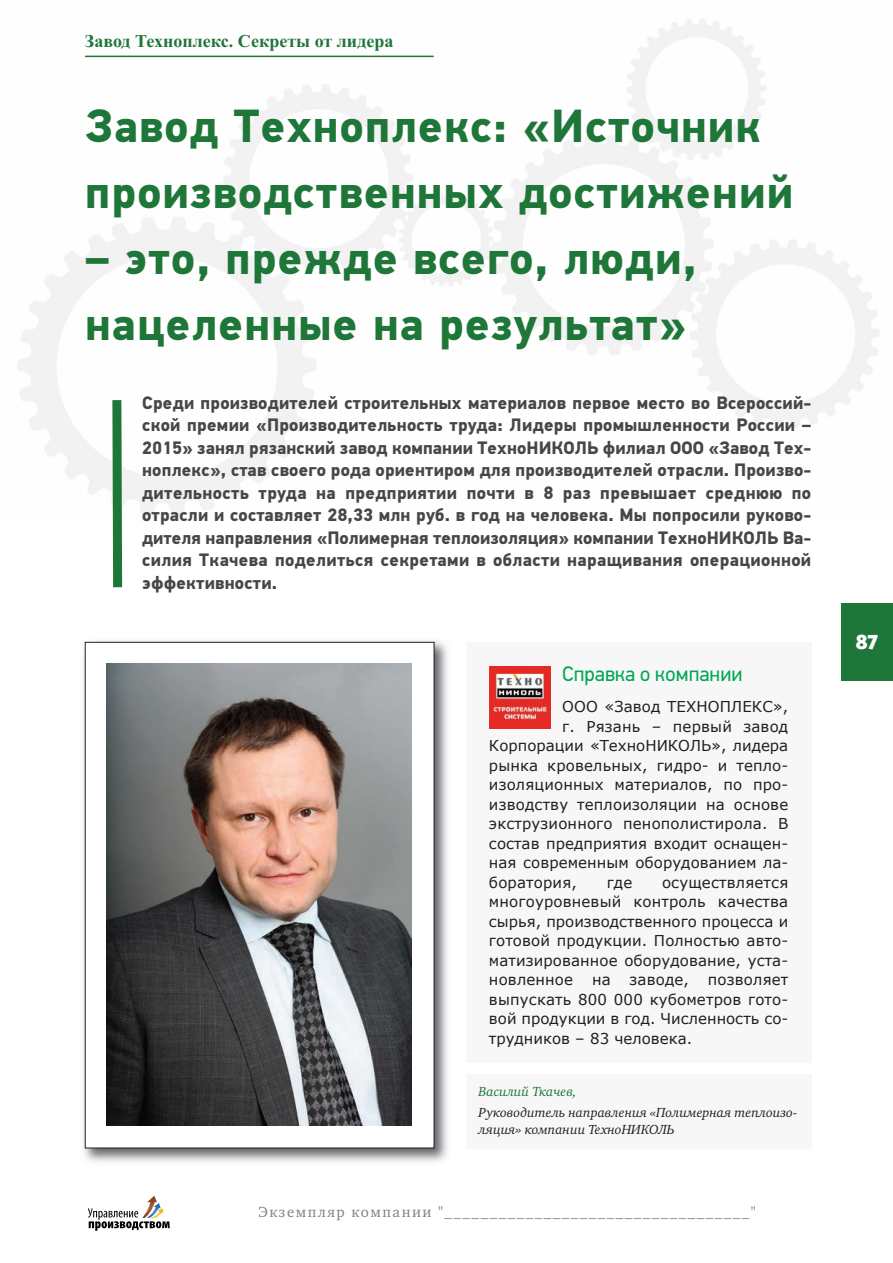
<style>
.page{position:relative;width:893px;height:1263px;background:#fff}
.page>*{position:absolute;margin:0;border:0;box-sizing:border-box;transform-origin:0 0}
.t1{font:700 46.5px/66px "PF Din Text Pro";letter-spacing:.025em;color:#1f7639}
.t2{font:21px "PF Din Text Pro";color:#00a655}
.t3{font:21px "Officina Sans Black C";color:#fff}
.t4{font:700 18px/22.5px "PF Din Text Pro";letter-spacing:.01em;color:#454647;text-align:justify}
.t5{font:700 18px "Times New Roman";color:#1f7639}
.t6{font:15px/19.5px "Verdana";letter-spacing:.01em;color:#231f20;text-align:justify}
.t7{font:15px "Charter ITC";letter-spacing:.1em;color:#808285}
.t8{font:italic 13.5px/16.5px "Charter ITC";color:#231f20}
.t9{font:italic 13.5px "Charter ITC";color:#1f7639}
</style>
<div class="page">
<div style="left:842px;top:603px;width:51px;height:77px;background:#1f7639"></div>
<hr style="left:85px;top:56px;width:349px;height:1px;background:#1f7639">
<svg style="left:88px;top:1196px;width:82px;height:35px"></svg>
<svg style="left:108px;top:400px;width:19px;height:188px"></svg>
<img style="left:83px;top:641px;width:365px;height:521px">
<div style="left:85px;top:642px;width:349px;height:506px;background:#fff"></div>
<img style="left:107px;top:664px;width:305px;height:462px">
<div style="left:466px;top:1074px;width:345px;height:74px;background:#f6f7f6"></div>
<div style="left:466px;top:642px;width:345px;height:421px;background:#f6f7f6"></div>
<img style="left:489px;top:667px;width:61px;height:61px">
<p class="t5" style="left:85px;top:30px;width:310px">Завод Техноплекс. Секреты от лидера</p>
<h1 class="t1" style="left:85px;top:94px;width:710px">завод техноплекс: «источник производственных достижений</h1>
<h1 class="t1" style="left:85px;top:226px;width:613px">– это, прежде всего, люди, нацеленные на результат»</h1>
<p class="t4" style="left:142px;top:392px;width:671px">Среди производителей строительных материалов первое место во всероссий&shy;ской премии «производительность труда: лидеры промышленности россии – 2015» занял рязанский завод компании технониколЬ филиал ооо «завод тех&shy;ноплекс», став своего рода ориентиром для производителей отрасли. произво&shy;дительность труда на предприятии почти в 8 раз превышает среднюю по отрасли и составляет 28,33 млн руб. в год на человека. мы попросили руково&shy;дителя направления «полимерная теплоизоляция» компании технониколЬ ва&shy;силия ткачева поделиться секретами в области наращивания операционной эффективности.</p>
<p class="t2" style="left:562px;top:662px;width:182px">Справка о компании</p>
<p class="t6" style="left:562px;top:697px;width:227px">ООО «Завод ТЕХНОПЛЕКС»,</p>
<p class="t6" style="left:562px;top:716px;width:228px">г. Рязань – первый завод</p>
<p class="t6" style="left:489px;top:736px;width:301px">Корпорации «ТехноНИКОЛЬ», лидера</p>
<p class="t6" style="left:489px;top:755px;width:301px">рынка кровельных, гидро- и тепло-</p>
<p class="t6" style="left:489px;top:775px;width:301px">изоляционных материалов, по про-</p>
<p class="t6" style="left:489px;top:794px;width:301px">изводству теплоизоляции на основе</p>
<p class="t6" style="left:489px;top:814px;width:301px">экструзионного пенополистирола. В</p>
<p class="t6" style="left:489px;top:833px;width:301px">состав предприятия входит оснащен-</p>
<p class="t6" style="left:489px;top:853px;width:301px">ная современным оборудованием ла-</p>
<p class="t6" style="left:489px;top:872px;width:89px">боратория,</p>
<p class="t6" style="left:607px;top:872px;width:27px">где</p>
<p class="t6" style="left:489px;top:872px;width:301px;text-indent:173px">осуществляется многоуровневый контроль качества сырья, производственного процесса и готовой продукции. Полностью авто&shy;матизированное оборудование, уста&shy;новленное</p>
<p class="t6" style="left:489px;top:970px;width:301px;text-indent:219px">позволяет выпускать 800 000 кубометров гото&shy;вой продукции в год. Численность со&shy;трудников – 83 человека.</p>
<p class="t6" style="left:592px;top:970px;width:20px">на</p>
<p class="t6" style="left:629px;top:970px;width:61px">заводе,</p>
<p class="t9" style="left:478px;top:1086px;width:100px">Василий Ткачев,</p>
<p class="t8" style="left:478px;top:1105px;width:320px">Руководитель направления «Полимерная теплоизо&shy;ляция» компании ТехноНИКОЛЬ</p>
<p class="t7" style="left:258px;top:1206px;width:499px">Экземпляр компании "__________________________________"</p>
<p class="t3" style="left:856px;top:634px;width:25px">87</p>
</div>
